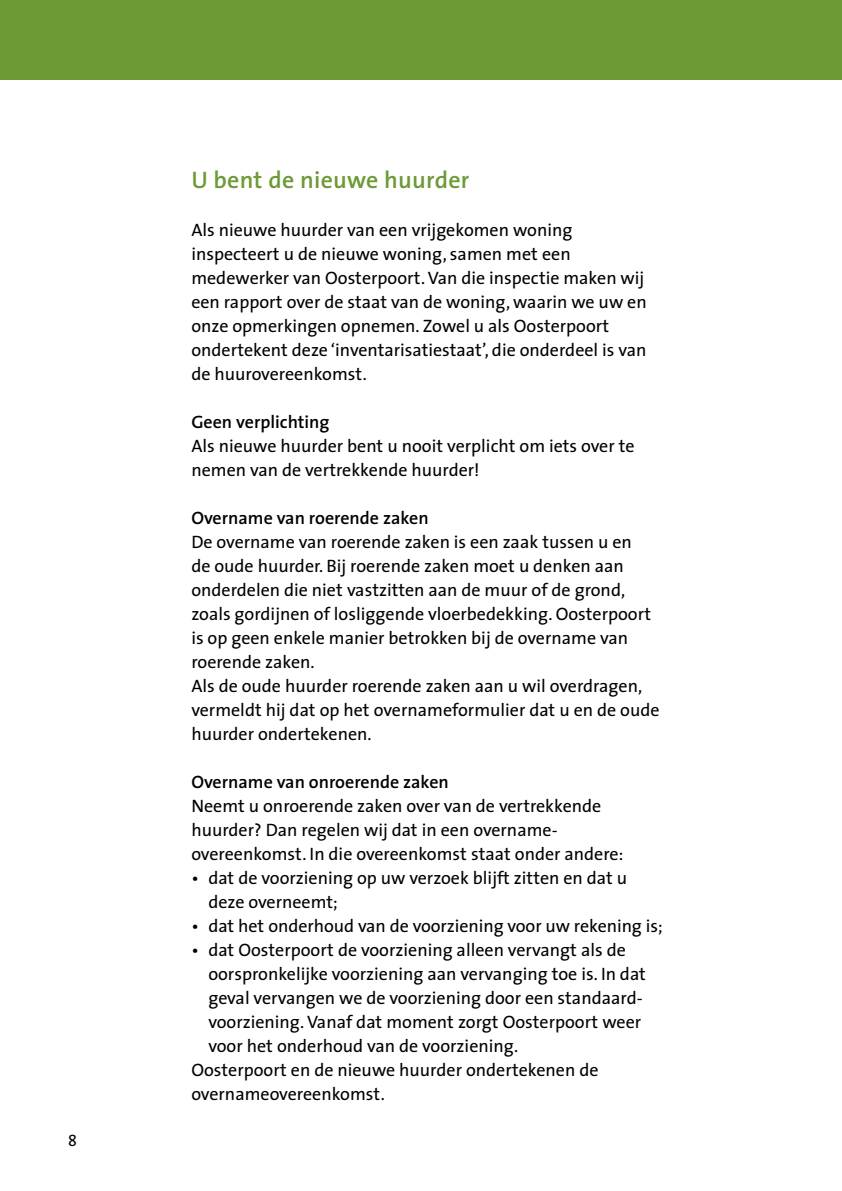
<style>
.page{position:relative;width:842px;height:1191px;background:#fff}
.page>*{position:absolute;margin:0;border:0;box-sizing:border-box;transform-origin:0 0}
.t1{font:600 24px "The Sans";letter-spacing:.01em;color:#6d9936}
.t2{font:18px/24px "The Sans";color:#000}
.t3{font:600 18px "The Sans";color:#000}
.t4{font:16px "The Sans";color:#000}
</style>
<div class="page">
<div style="left:0;top:0;width:842px;height:79px;background:#6d9936"></div>
<p class="t4" style="left:68px;top:1127px;width:10px">8</p>
<h1 class="t1" style="left:191px;top:160px;width:280px">U bent de nieuwe huurder</h1>
<p class="t2" style="left:191px;top:217px;width:457px">Als nieuwe huurder van een vrijgekomen woning inspecteert u de nieuwe woning, samen met een medewerker van Oosterpoort. Van die inspectie maken wij een rapport over de staat van de woning, waarin we uw en onze opmerkingen opnemen. Zowel u als Oosterpoort ondertekent deze ‘inventarisatiestaat’, die onderdeel is van de huurovereenkomst.</p>
<p class="t3" style="left:191px;top:407px;width:140px">Geen verplichting</p>
<p class="t2" style="left:191px;top:433px;width:445px">Als nieuwe huurder bent u nooit verplicht om iets over te nemen van de vertrekkende huurder!</p>
<p class="t3" style="left:191px;top:503px;width:239px">Overname van roerende zaken</p>
<p class="t2" style="left:191px;top:529px;width:470px">De overname van roerende zaken is een zaak tussen u en<br>de oude huurder. Bij roerende zaken moet u denken aan onderdelen die niet vastzitten aan de muur of de grond, zoals gordijnen of losliggende vloerbedekking. Oosterpoort is op geen enkele manier betrokken bij de overname van roerende zaken.<br>Als de oude huurder roerende zaken aan u wil overdragen, vermeldt hij dat op het overnameformulier dat u en de oude huurder ondertekenen.</p>
<p class="t3" style="left:191px;top:767px;width:259px">Overname van onroerende zaken</p>
<p class="t2" style="left:191px;top:793px;width:433px">Neemt u onroerende zaken over van de vertrekkende huurder? Dan regelen wij dat in een overname&shy;overeenkomst. In die overeenkomst staat onder andere:</p>
<p class="t2" style="left:208px;top:865px;width:420px;text-indent:-17px">• dat de voorziening op uw verzoek blijft zitten en dat u deze overneemt;</p>
<p class="t2" style="left:191px;top:913px;width:473px">• dat het onderhoud van de voorziening voor uw rekening is;</p>
<p class="t2" style="left:191px;top:937px;width:436px">• dat Oosterpoort de voorziening alleen vervangt als de</p>
<p class="t2" style="left:208px;top:961px;width:439px">oorspronkelijke voorziening aan vervanging toe is. In dat</p>
<p class="t2" style="left:208px;top:985px;width:434px">geval vervangen we de voorziening door een standaard-</p>
<p class="t2" style="left:208px;top:1009px;width:434px">voorziening. Vanaf dat moment zorgt Oosterpoort weer</p>
<p class="t2" style="left:208px;top:1033px;width:311px">voor het onderhoud van de voorziening.</p>
<p class="t2" style="left:191px;top:1057px;width:409px">Oosterpoort en de nieuwe huurder ondertekenen de</p>
<p class="t2" style="left:191px;top:1081px;width:195px">overnameovereenkomst.</p>
</div>
